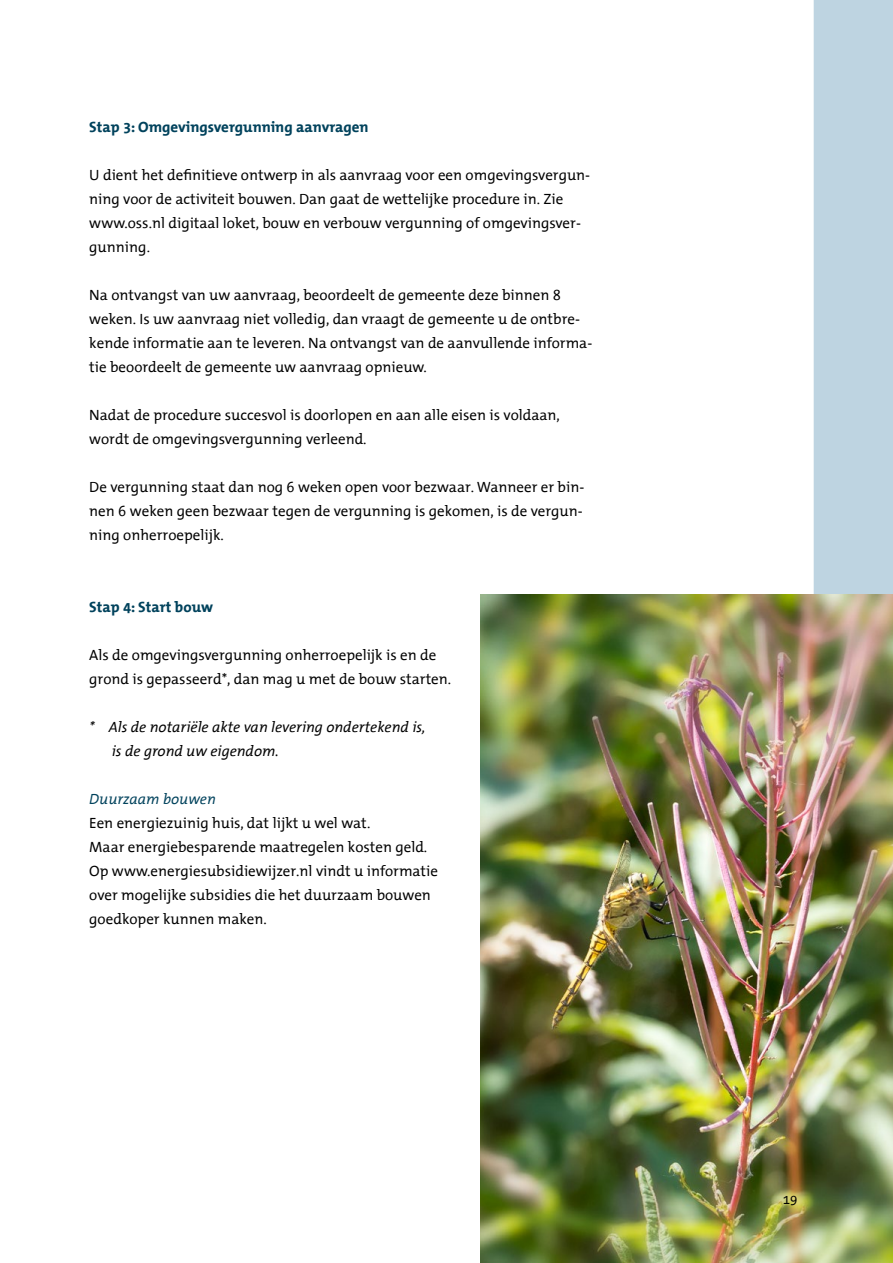
<style>
.page{position:relative;width:893px;height:1263px;background:#fff}
.page>*{position:absolute;margin:0;border:0;box-sizing:border-box;transform-origin:0 0}
.t1{font:15px/24px "The Mix Office";color:#000}
.t2{font:italic 15px/24px "The Mix Office";color:#000}
.Kop_2{font:700 15px "The Mix Office";color:#00425c}
.Kop_2-2{font:italic 15px "The Mix Office";color:#00425c}
.t3{font:13.5px "The Mix Office";color:#000}
</style>
<div class="page">
<div style="left:814px;top:0;width:79px;height:595px;background:#bed4e1"></div>
<img style="left:480px;top:595px;width:413px;height:668px">
<h3 class="Kop_2" style="left:89px;top:119px;width:281px">Stap 3: Omgevingsvergunning aanvragen</h3>
<p class="t1" style="left:89px;top:164px;width:502px">U dient het definitieve ontwerp in als aanvraag voor een omgevingsvergun&shy;ning voor de activiteit bouwen. Dan gaat de wettelijke procedure in. Zie www.oss.nl digitaal loket, bouw en verbouw vergunning of omgevingsver&shy;gunning.</p>
<p class="t1" style="left:89px;top:284px;width:504px">Na ontvangst van uw aanvraag, beoordeelt de gemeente deze binnen 8 weken. Is uw aanvraag niet volledig, dan vraagt de gemeente u de ontbre&shy;kende informatie aan te leveren. Na ontvangst van de aanvullende informa&shy;tie beoordeelt de gemeente uw aanvraag opnieuw.</p>
<p class="t1" style="left:89px;top:404px;width:472px">Nadat de procedure succesvol is doorlopen en aan alle eisen is voldaan, wordt de omgevingsvergunning verleend.</p>
<p class="t1" style="left:89px;top:476px;width:496px;text-align:justify">De vergunning staat dan nog 6 weken open voor bezwaar. Wanneer er bin&shy;nen 6 weken geen bezwaar tegen de vergunning is gekomen, is de vergun&shy;ning onherroepelijk.</p>
<h3 class="Kop_2" style="left:89px;top:599px;width:125px">Stap 4: Start bouw</h3>
<p class="t1" style="left:89px;top:644px;width:363px">Als de omgevingsvergunning onherroepelijk is en de grond is gepasseerd*, dan mag u met de bouw starten.</p>
<p class="t2" style="left:112px;top:716px;width:315px;text-indent:-23px">* Als de notariële akte van levering ondertekend is, is de grond uw eigendom.</p>
<h3 class="Kop_2-2" style="left:89px;top:792px;width:128px">Duurzaam bouwen</h3>
<p class="t1" style="left:89px;top:812px;width:350px">Een energiezuinig huis, dat lijkt u wel wat.<br>Maar energiebesparende maatregelen kosten geld.<br>Op www.energiesubsidiewijzer.nl vindt u informatie over mogelijke subsidies die het duurzaam bouwen goedkoper kunnen maken.</p>
<p class="t3" style="left:783px;top:1193px;width:16px">19</p>
</div>
